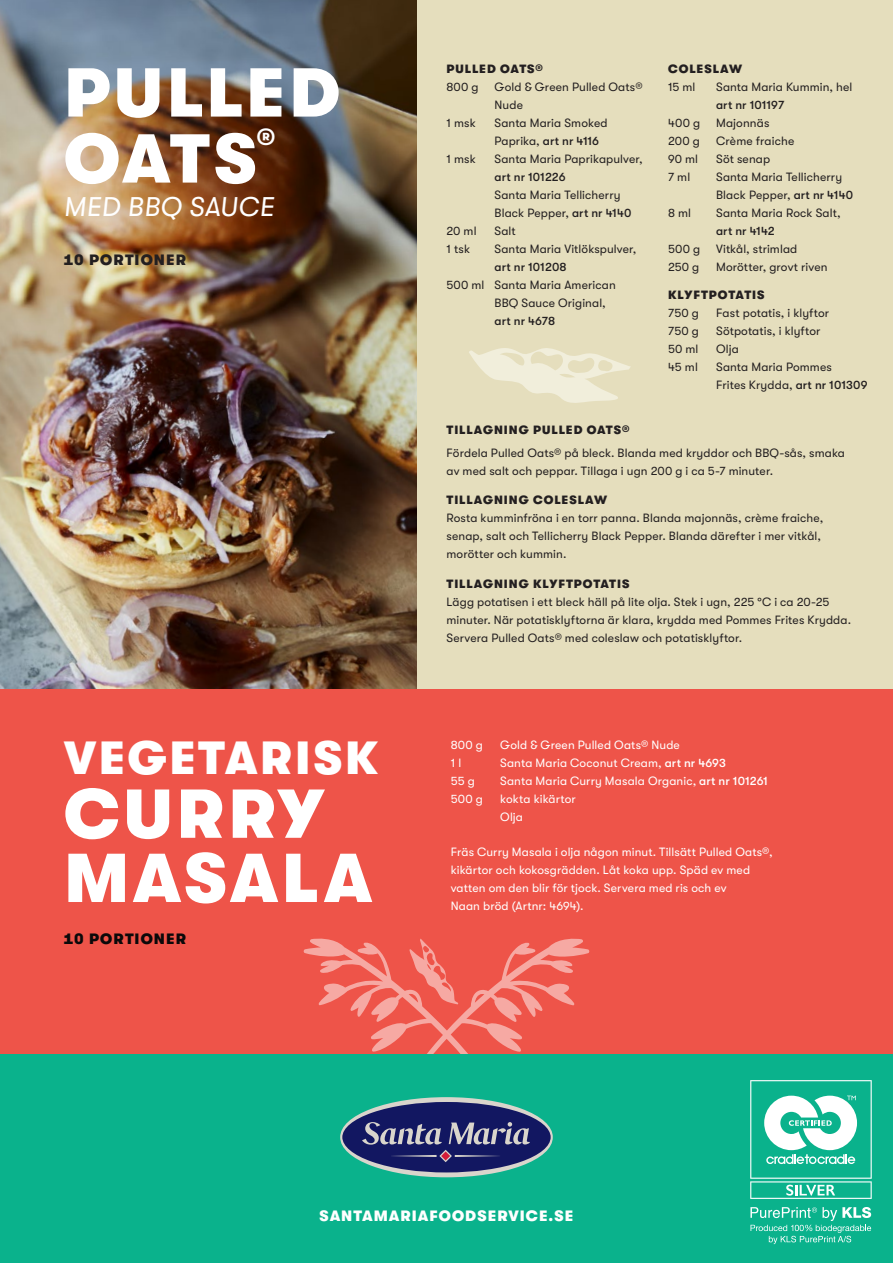
<style>
.page{position:relative;width:893px;height:1263px;background:#fff}
.page>*{position:absolute;margin:0;border:0;box-sizing:border-box;transform-origin:0 0}
.t1{font:900 69px/66px "GT Walsheim Pro";letter-spacing:.045em;color:#fff}
.t2{font:900 46.5px "GT Walsheim Pro";letter-spacing:.06em;color:#fff}
.t3{font:900 30px "GT Walsheim Pro";color:#fff}
.t4{font:italic 27px "GT Walsheim";letter-spacing:.02em;color:#fff}
.t5{font:900 15px "GT Walsheim Pro";letter-spacing:.07em;color:#fff}
.t6{font:900 15px "GT Walsheim Pro";letter-spacing:.075em;color:#0b090a}
.t7{font:900 15px "GT Walsheim Pro";letter-spacing:.075em;color:#231f20}
.t8{font:12px/18px "GT Walsheim";letter-spacing:.01em;color:#231f20}
.t9{font:12px/18px "GT Walsheim";letter-spacing:.01em;color:#fff}
.t10{font:900 12px "GT Walsheim Pro";letter-spacing:.08em;color:#231f20}
.t11{font:500 12px "GT Walsheim";letter-spacing:.005em;color:#231f20}
.s1{font-weight:400}
.s2{font-weight:500}
</style>
<div class="page">
<div style="left:0;top:689px;width:893px;height:405px;background:#ee5449"></div>
<svg style="left:303px;top:938px;width:287px;height:116px"></svg>
<div style="left:0;top:0;width:893px;height:689px;background:#e5debd"></div>
<div style="left:0;top:1054px;width:893px;height:209px;background:#0ab28c"></div>
<img style="left:0;top:0;width:417px;height:689px">
<svg style="left:340px;top:1097px;width:213px;height:80px"></svg>
<svg style="left:469px;top:348px;width:162px;height:55px"></svg>
<svg style="left:750px;top:1080px;width:122px;height:119px"></svg>
<svg style="left:750px;top:1207px;width:121px;height:37px"></svg>
<p class="t1" style="left:64px;top:60px;width:277px">PULLED<br>OATS</p>
<p class="t3" style="left:257px;top:123px;width:20px">®</p>
<p class="t4" style="left:64px;top:192px;width:212px">MED BBQ SAUCE</p>
<p class="t7" style="left:64px;top:251px;width:124px">10 PORTIONER</p>
<p class="t2" style="left:64px;top:732px;width:316px">VEGETARISK</p>
<p class="t1" style="left:64px;top:781px;width:261px">CURRY</p>
<p class="t1" style="left:64px;top:845px;width:310px">MASALA</p>
<p class="t6" style="left:64px;top:930px;width:124px">10 PORTIONER</p>
<p class="t10" style="left:447px;top:62px;width:98px">PULLED OATS®</p>
<p class="t8" style="left:446px;top:78px;width:34px">800 g</p>
<p class="t8" style="left:494px;top:78px;width:150px">Gold &amp; Green Pulled Oats®<br>Nude</p>
<p class="t8" style="left:446px;top:114px;width:31px">1 msk</p>
<p class="t8" style="left:494px;top:114px;width:115px">Santa Maria Smoked</p>
<p class="t11" style="left:494px;top:134px;width:106px"><span class="s1">Paprika,</span> art nr 4116</p>
<p class="t8" style="left:446px;top:150px;width:31px">1 msk</p>
<p class="t8" style="left:494px;top:150px;width:150px">Santa Maria Paprikapulver,</p>
<p class="t11" style="left:494px;top:170px;width:73px">art nr 101226</p>
<p class="t8" style="left:494px;top:186px;width:128px">Santa Maria Tellicherry</p>
<p class="t8" style="left:494px;top:204px;width:138px">Black Pepper, <span class="s2">art nr 4140</span></p>
<p class="t8" style="left:446px;top:222px;width:32px">20 ml</p>
<p class="t8" style="left:494px;top:222px;width:23px">Salt</p>
<p class="t8" style="left:446px;top:240px;width:25px">1 tsk</p>
<p class="t8" style="left:494px;top:240px;width:143px">Santa Maria Vitlökspulver,</p>
<p class="t8" style="left:446px;top:258px;width:171px;text-align:center"><span class="s2">art nr 101208<br></span>500 ml Santa Maria American</p>
<p class="t8" style="left:494px;top:294px;width:113px">BBQ Sauce Original, <span class="s2">art nr 4678</span></p>
<p class="t10" style="left:668px;top:62px;width:76px">COLESLAW</p>
<p class="t8" style="left:668px;top:78px;width:29px">15 ml</p>
<p class="t8" style="left:716px;top:78px;width:138px">Santa Maria Kummin, hel</p>
<p class="t11" style="left:716px;top:98px;width:70px">art nr 101197</p>
<p class="t8" style="left:668px;top:114px;width:33px">400 g</p>
<p class="t8" style="left:716px;top:114px;width:55px">Majonnäs</p>
<p class="t8" style="left:668px;top:132px;width:33px">200 g</p>
<p class="t8" style="left:716px;top:132px;width:80px">Crème fraiche</p>
<p class="t8" style="left:668px;top:150px;width:32px">90 ml</p>
<p class="t8" style="left:716px;top:150px;width:56px">Söt senap</p>
<p class="t8" style="left:668px;top:168px;width:24px">7 ml</p>
<p class="t8" style="left:716px;top:168px;width:128px">Santa Maria Tellicherry</p>
<p class="t8" style="left:716px;top:186px;width:138px">Black Pepper, <span class="s2">art nr 4140</span></p>
<p class="t8" style="left:668px;top:204px;width:24px">8 ml</p>
<p class="t8" style="left:716px;top:204px;width:126px">Santa Maria Rock Salt,</p>
<p class="t11" style="left:716px;top:224px;width:60px">art nr 4142</p>
<p class="t8" style="left:668px;top:240px;width:34px">500 g</p>
<p class="t8" style="left:716px;top:240px;width:83px">Vitkål, strimlad</p>
<p class="t8" style="left:668px;top:258px;width:33px">250 g</p>
<p class="t8" style="left:716px;top:258px;width:113px">Morötter, grovt riven</p>
<p class="t10" style="left:668px;top:288px;width:98px">KLYFTPOTATIS</p>
<p class="t8" style="left:668px;top:304px;width:32px">750 g</p>
<p class="t8" style="left:716px;top:304px;width:115px">Fast potatis, i klyftor</p>
<p class="t8" style="left:668px;top:322px;width:32px">750 g</p>
<p class="t8" style="left:716px;top:322px;width:106px">Sötpotatis, i klyftor</p>
<p class="t8" style="left:668px;top:340px;width:32px">50 ml</p>
<p class="t8" style="left:716px;top:340px;width:24px">Olja</p>
<p class="t8" style="left:668px;top:358px;width:31px">45 ml</p>
<p class="t8" style="left:716px;top:358px;width:117px">Santa Maria Pommes</p>
<p class="t8" style="left:716px;top:376px;width:153px">Frites Krydda, <span class="s2">art nr 101309</span></p>
<p class="t10" style="left:447px;top:424px;width:184px">TILLAGNING PULLED OATS®</p>
<p class="t8" style="left:446px;top:444px;width:400px">Fördela Pulled Oats® på bleck. Blanda med kryddor och BBQ-sås, smaka av med salt och peppar. Tillaga i ugn 200 g i ca 5-7 minuter.</p>
<p class="t10" style="left:447px;top:494px;width:162px">TILLAGNING COLESLAW</p>
<p class="t8" style="left:446px;top:509px;width:378px">Rosta kumminfröna i en torr panna. Blanda majonnäs, crème fraiche, senap, salt och Tellicherry Black Pepper. Blanda därefter i mer vitkål, morötter och kummin.</p>
<p class="t10" style="left:447px;top:577px;width:184px">TILLAGNING KLYFTPOTATIS</p>
<p class="t8" style="left:446px;top:593px;width:406px">Lägg potatisen i ett bleck häll på lite olja. Stek i ugn, 225 °C i ca 20-25 minuter. När potatisklyftorna är klara, krydda med Pommes Frites Krydda.<br>Servera Pulled Oats® med coleslaw och potatisklyftor.</p>
<p class="t9" style="left:451px;top:736px;width:34px">800 g</p>
<p class="t9" style="left:500px;top:736px;width:181px">Gold &amp; Green Pulled Oats® Nude</p>
<p class="t9" style="left:451px;top:754px;width:12px">1 l</p>
<p class="t9" style="left:500px;top:754px;width:227px">Santa Maria Coconut Cream, <span class="s2">art nr 4693</span></p>
<p class="t9" style="left:451px;top:772px;width:26px">55 g</p>
<p class="t9" style="left:500px;top:772px;width:269px">Santa Maria Curry Masala Organic, <span class="s2">art nr 101261</span></p>
<p class="t9" style="left:451px;top:790px;width:34px">500 g</p>
<p class="t9" style="left:500px;top:790px;width:77px">kokta kikärtor</p>
<p class="t9" style="left:500px;top:808px;width:24px">Olja</p>
<p class="t9" style="left:451px;top:843px;width:323px">Fräs Curry Masala i olja någon minut. Tillsätt Pulled Oats®, kikärtor och kokosgrädden. Låt koka upp. Späd ev med vatten om den blir för tjock. Servera med ris och ev<br>Naan bröd (Artnr: 4694).</p>
<p class="t5" style="left:320px;top:1207px;width:255px">SANTAMARIAFOODSERVICE.SE</p>
</div>
